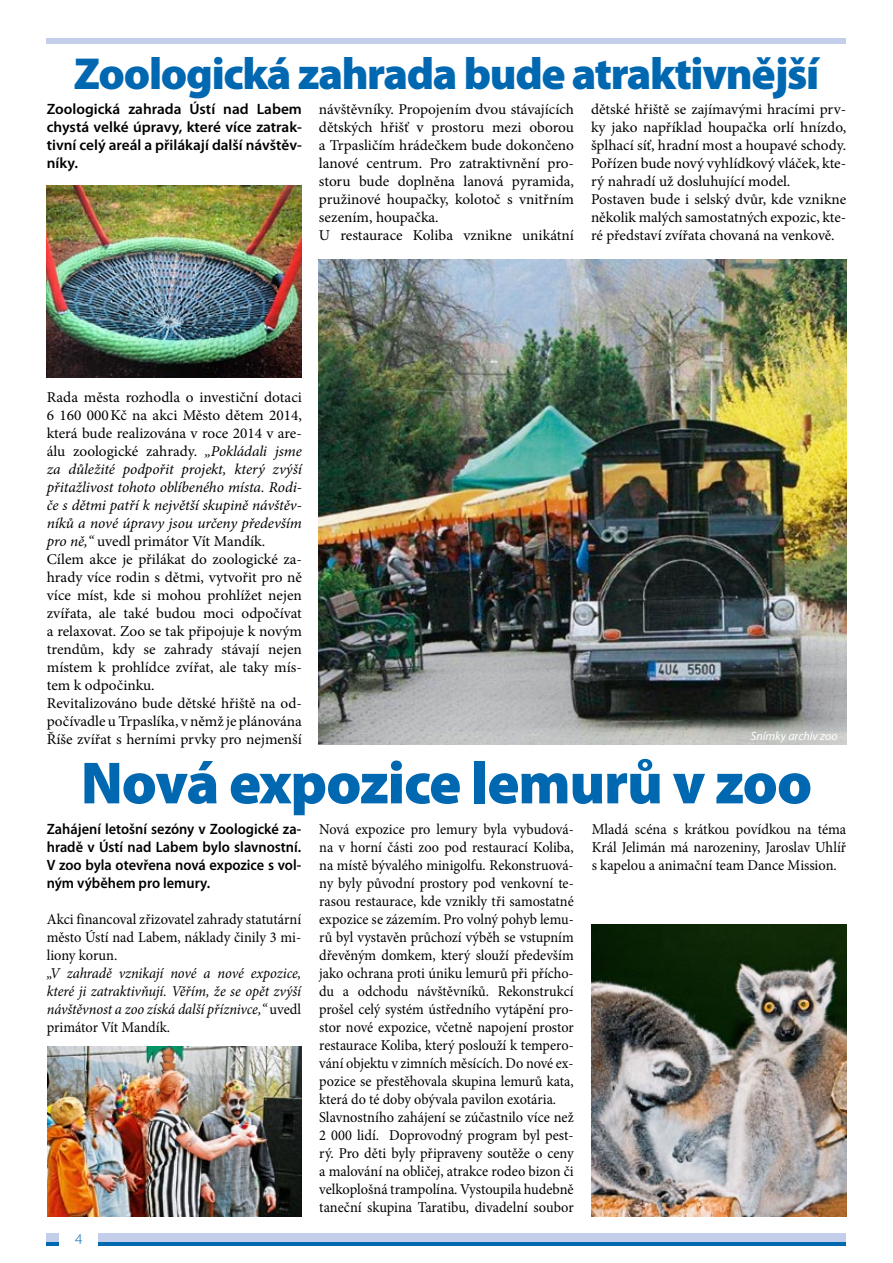
<style>
.page{position:relative;width:893px;height:1263px;background:#fff}
.page>*{position:absolute;margin:0;border:0;box-sizing:border-box;transform-origin:0 0}
.t1{font:900 60px "Myriad Pro";letter-spacing:-.02em;color:#0067b1}
.t2{font:900 45px "Myriad Pro";letter-spacing:-.03em;color:#0067b1}
.t3{font:15px/18px "Minion Pro";color:#000}
.t4{font:15px/18px "Minion Pro";color:#000;scale:.95 1}
.t5{font:15px/18px "Minion Pro";color:#000;text-align:justify;scale:.96 1}
.t6{font:italic 15px/18px "Minion Pro";letter-spacing:-.005em;color:#000;text-align:justify;scale:.96 1}
.t7{font:600 15px/18px "Myriad Pro";color:#000;text-align:justify;scale:.96 1}
.t8{font:600 15px/18px "Myriad Pro";color:#000;text-align:justify}
.t9{font:300 15px "Myriad Pro";color:#0067b1}
.t10{font:italic 12px "Myriad Pro";color:#fff}
.s1{font-style:italic}
.s2{font-style:normal}
</style>
<div class="page">
<div style="left:47px;top:38px;width:799px;height:6px;background:#c3ceea"></div>
<hr style="left:47px;top:1242px;width:799px;height:4px;background:#0067b1">
<div style="left:47px;top:1233px;width:799px;height:9px;background:#c3ceea"></div>
<div style="left:60px;top:1233px;width:38px;height:30px;background:#fff"></div>
<img style="left:319px;top:259px;width:527px;height:485px">
<img style="left:47px;top:186px;width:255px;height:191px">
<img style="left:47px;top:1046px;width:255px;height:170px">
<img style="left:591px;top:924px;width:255px;height:292px">
<h2 class="t2" style="left:74px;top:48px;width:747px">Zoologická zahrada bude atraktivnější</h2>
<p class="t8" style="left:47px;top:100px;width:257px">Zoologická zahrada Ústí nad Labem chystá velké úpravy, které více zatrak&shy;tivní celý areál a přilákají další návštěv&shy;níky.</p>
<p class="t3" style="left:319px;top:100px;width:257px">návštěvníky. Propojením dvou stávajících dětských hřišť v prostoru mezi oborou a Trpasličím hrádečkem bude dokončeno lanové centrum. Pro zatraktivnění pro&shy;storu bude doplněna lanová pyramida, pružinové houpačky, kolotoč s vnitřním sezením, houpačka.<br>U restaurace Koliba vznikne unikátní</p>
<p class="t3" style="left:591px;top:100px;width:257px">dětské hřiště se zajímavými hracími prv&shy;ky jako například houpačka orlí hnízdo, šplhací síť, hradní most a houpavé schody.<br>Pořízen bude nový vyhlídkový vláček, kte&shy;rý nahradí už dosluhující model.<br>Postaven bude i selský dvůr, kde vznikne několik malých samostatných expozic, kte&shy;ré představí zvířata chovaná na venkově.</p>
<p class="t3" style="left:47px;top:388px;width:257px">Rada města rozhodla o investiční dotaci 6 160 000Kč na akci Město dětem 2014, která bude realizována v roce 2014 v are&shy;álu zoologické zahrady. <span class="s1">„Pokládali jsme za důležité podpořit projekt, který zvýší přitažlivost tohoto oblíbeného místa. Rodi&shy;če s dětmi patří k největší skupině návštěv&shy;níků a nové úpravy jsou určeny především pro ně,“</span> uvedl primátor Vít Mandík.<br>Cílem akce je přilákat do zoologické za&shy;hrady více rodin s dětmi, vytvořit pro ně více míst, kde si mohou prohlížet nejen zvířata, ale také budou moci odpočívat a relaxovat. Zoo se tak připojuje k novým trendům, kdy se zahrady stávají nejen místem k prohlídce zvířat, ale taky mís&shy;tem k odpočinku.<br>Revitalizováno bude dětské hřiště na od&shy;počívadle uTrpaslíka, v němž je plánována Říše zvířat s herními prvky pro nejmenší</p>
<p class="t10" style="left:751px;top:728px;width:88px">Snímky archív zoo</p>
<h1 class="t1" style="left:81px;top:749px;width:733px">Nová expozice lemurů v zoo</h1>
<p class="t7" style="left:47px;top:820px;width:267px">Zahájení letošní sezóny v Zoologické za&shy;hradě v Ústí nad Labem bylo slavnostní.<br>V zoo byla otevřena nová expozice s vol&shy;ným výběhem pro lemury.</p>
<p class="t5" style="left:47px;top:910px;width:267px">Akci financoval zřizovatel zahrady statutární město Ústí nad Labem, náklady činily 3 mi&shy;liony korun.</p>
<p class="t6" style="left:47px;top:964px;width:267px">„V zahradě vznikají nové a nové expozice, které ji zatraktivňují. Věřím, že se opět zvýší návštěvnost a zoo získá další příznivce,“ <span class="s2">uvedl primátor Vít Mandík.</span></p>
<p class="t9" style="left:75px;top:1231px;width:9px">4</p>
<p class="t4" style="left:319px;top:820px;width:269px">Nová expozice pro lemury byla vybudová&shy;na v horní části zoo pod restaurací Koliba, na místě bývalého minigolfu. Rekonstruová&shy;ny byly původní prostory pod venkovní te&shy;rasou restaurace, kde vznikly tři samostatné expozice se zázemím. Pro volný pohyb lemu&shy;rů byl vystavěn průchozí výběh se vstupním dřevěným domkem, který slouží především jako ochrana proti úniku lemurů při přícho&shy;du a odchodu návštěvníků. Rekonstrukcí prošel celý systém ústředního vytápění pro&shy;stor nové expozice, včetně napojení prostor restaurace Koliba, který poslouží k tempero&shy;vání objektu v zimních měsících. Do nové ex&shy;pozice se přestěhovala skupina lemurů kata, která do té doby obývala pavilon exotária.<br>Slavnostního zahájení se zúčastnilo více než 2 000 lidí. Doprovodný program byl pest&shy;rý. Pro děti byly připraveny soutěže o ceny a malování na obličej, atrakce rodeo bizon či velkoplošná trampolína. Vystoupila hudebně taneční skupina Taratibu, divadelní soubor</p>
<p class="t5" style="left:592px;top:820px;width:267px">Mladá scéna s krátkou povídkou na téma Král Jelimán má narozeniny, Jaroslav Uhlíř s kapelou a animační team Dance Mission.</p>
</div>
